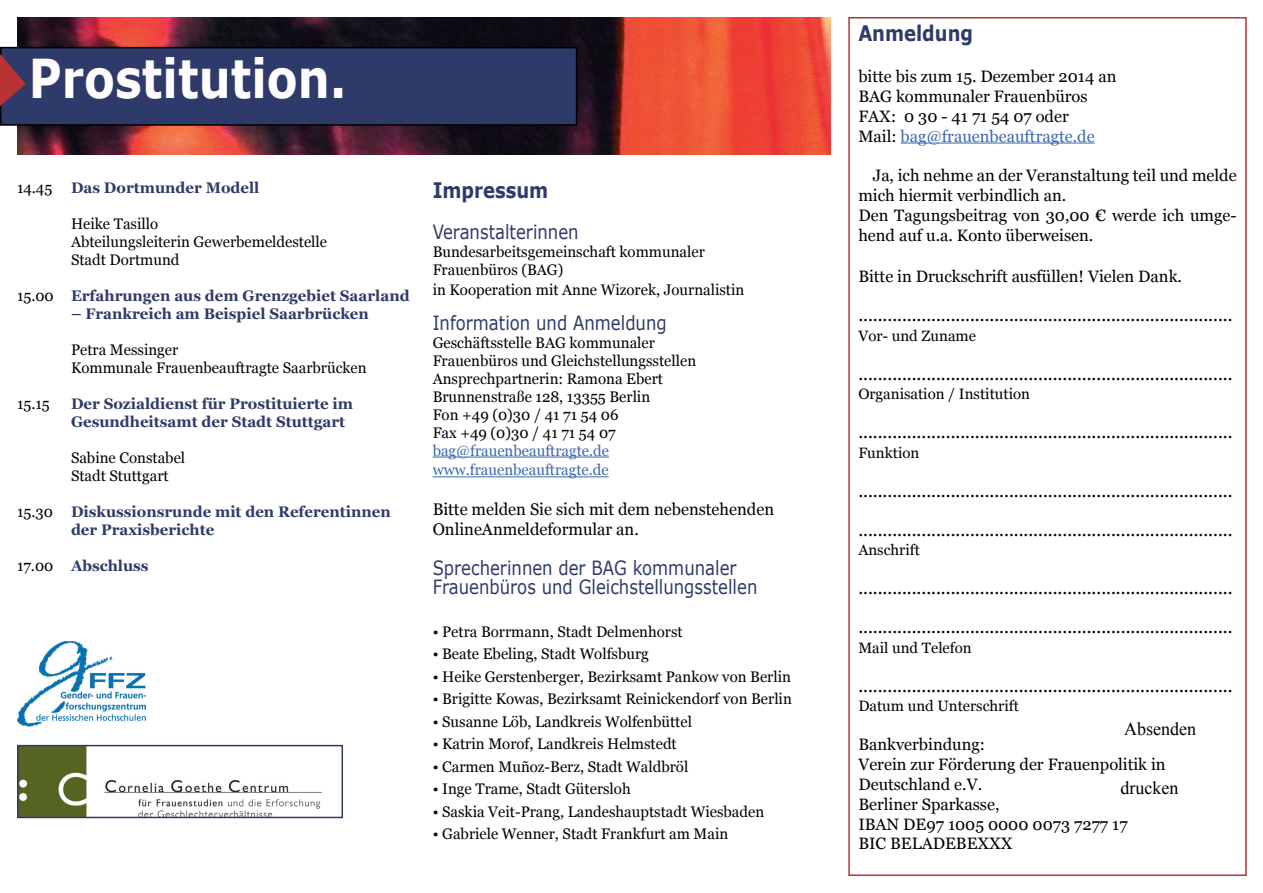
<style>
.page{position:relative;width:1263px;height:893px;background:#fff}
.page>*{position:absolute;margin:0;border:0;box-sizing:border-box;transform-origin:0 0}
.t1{font:700 53.55px "Verdana";color:#fefcfc;scale:.84 1}
.t2{font:700 21.45px "Verdana";color:#2e3b6a;scale:.84 1}
.t3{font:19.65px/19.8px "Verdana";color:#2e3b6a;scale:.84 1}
.t4{font:18.3px "Times New Roman";color:#000}
.t5{font:18px/39px "Georgia";color:#000}
.t6{font:16.8px/19.8px "Georgia";color:#000}
.t7{font:16.5px/19.8px "Georgia";color:#000}
.t8{font:15.3px/18px "Georgia";color:#000}
.t9{font:700 15.3px/18px "Georgia";color:#2e3b6a}
.t10{font:15.3px/19.8px "Georgia";color:#3b67b1}
.t11{font:15px "Georgia";color:#000}
.s1{font-weight:400;color:#000}
.s2{color:#3b67b1}
</style>
<div class="page">
<hr style="left:901px;top:143px;width:194px;height:1px;background:#3b67b1">
<div style="left:848px;top:17px;width:399px;height:859px;border:2px solid #ba3334"></div>
<hr style="left:433px;top:457px;width:176px;height:1px;background:#3b67b1">
<hr style="left:433px;top:476px;width:176px;height:1px;background:#3b67b1">
<img style="left:17px;top:17px;width:813px;height:138px">
<div style="left:1px;top:48px;width:575px;height:77px;background:#2e3b6a"></div>
<div style="left:0;top:47px;width:577px;height:79px;border:2px solid #000"></div>
<svg style="left:0;top:54px;width:26px;height:52px"></svg>
<img style="left:17px;top:642px;width:129px;height:85px">
<img style="left:20px;top:748px;width:301px;height:67px">
<div style="left:17px;top:745px;width:326px;height:73px;border:2px solid #2e3b6a"></div>
<h1 class="t1" style="left:29px;top:41px;width:380px">Prostitution.</h1>
<p class="t9" style="left:17px;top:179px;width:244px"><span class="s1">14.45</span> Das Dortmunder Modell</p>
<p class="t8" style="left:71px;top:215px;width:258px">Heike Tasillo<br>Abteilungsleiterin Gewerbemeldestelle<br>Stadt Dortmund</p>
<p class="t9" style="left:17px;top:287px;width:394px"><span class="s1">15.00</span> Erfahrungen aus dem Grenzgebiet Saarland</p>
<p class="t9" style="left:71px;top:305px;width:299px">– Frankreich am Beispiel Saarbrücken</p>
<p class="t8" style="left:71px;top:341px;width:297px">Petra Messinger<br>Kommunale Frauenbeauftragte Saarbrücken</p>
<p class="t8" style="left:17px;top:395px;width:34px">15.15</p>
<p class="t9" style="left:71px;top:395px;width:284px">Der Sozialdienst für Prostituierte im<br>Gesundheitsamt der Stadt Stuttgart</p>
<p class="t8" style="left:71px;top:449px;width:116px">Sabine Constabel<br>Stadt Stuttgart</p>
<p class="t9" style="left:71px;top:503px;width:321px;text-indent:-54px"><span class="s1">15.30</span> Diskussionsrunde mit den Referentinnen der Praxisberichte</p>
<p class="t9" style="left:17px;top:557px;width:133px"><span class="s1">17.00</span> Abschluss</p>
<h2 class="t2" style="left:433px;top:175px;width:139px">Impressum</h2>
<p class="t3" style="left:433px;top:222px;width:175px">Veranstalterinnen</p>
<p class="t8" style="left:433px;top:243px;width:274px">Bundesarbeitsgemeinschaft kommunaler<br>Frauenbüros (BAG)</p>
<p class="t8" style="left:433px;top:281px;width:313px">in Kooperation mit Anne Wizorek, Journalistin</p>
<p class="t3" style="left:433px;top:312px;width:280px">Information und Anmeldung</p>
<p class="t8" style="left:433px;top:334px;width:265px">Geschäftsstelle BAG kommunaler<br>Frauenbüros und Gleichstellungsstellen<br>Ansprechpartnerin: Ramona Ebert<br>Brunnenstraße 128, 13355 Berlin<br>Fon +49 (0)30 / 41 71 54 06<br>Fax +49 (0)30 / 41 71 54 07</p>
<p class="t10" style="left:433px;top:441px;width:178px">bag@frauenbeauftragte.de www.frauenbeauftragte.de</p>
<p class="t6" style="left:433px;top:500px;width:343px">Bitte melden Sie sich mit dem nebenstehenden<br>OnlineAnmeldeformular an.</p>
<p class="t3" style="left:433px;top:557px;width:388px">Sprecherinnen der BAG kommunaler<br>Frauenbüros und Gleichstellungsstellen</p>
<p class="t8" style="left:433px;top:623px;width:252px">• Petra Borrmann, Stadt Delmenhorst</p>
<p class="t8" style="left:433px;top:645px;width:218px">• Beate Ebeling, Stadt Wolfsburg</p>
<p class="t8" style="left:433px;top:668px;width:360px">• Heike Gerstenberger, Bezirksamt Pankow von Berlin</p>
<p class="t8" style="left:433px;top:690px;width:361px">• Brigitte Kowas, Bezirksamt Reinickendorf von Berlin</p>
<p class="t8" style="left:433px;top:713px;width:261px">• Susanne Löb, Landkreis Wolfenbüttel</p>
<p class="t8" style="left:433px;top:735px;width:246px">• Katrin Morof, Landkreis Helmstedt</p>
<p class="t8" style="left:433px;top:758px;width:257px">• Carmen Muñoz-Berz, Stadt Waldbröl</p>
<p class="t8" style="left:433px;top:780px;width:200px">• Inge Trame, Stadt Gütersloh</p>
<p class="t8" style="left:433px;top:803px;width:333px">• Saskia Veit-Prang, Landeshauptstadt Wiesbaden</p>
<p class="t8" style="left:433px;top:825px;width:297px">• Gabriele Wenner, Stadt Frankfurt am Main</p>
<h2 class="t2" style="left:858px;top:18px;width:138px">Anmeldung</h2>
<p class="t7" style="left:858px;top:67px;width:260px">bitte bis zum 15. Dezember 2014 an<br>BAG kommunaler Frauenbüros<br>FAX: 0 30 - 41 71 54 07 oder<br>Mail: <span class="s2">bag@frauenbeauftragte.de</span></p>
<p class="t7" style="left:858px;top:166px;width:380px;text-indent:14px">Ja, ich nehme an der Veranstaltung teil und melde mich hiermit verbindlich an.<br>Den Tagungsbeitrag von 30,00 € werde ich umge&shy;hend auf u.a. Konto überweisen.</p>
<p class="t7" style="left:858px;top:267px;width:325px">Bitte in Druckschrift ausfüllen! Vielen Dank.</p>
<p class="t5" style="left:858px;top:296px;width:376px">.............................................................................</p>
<p class="t11" style="left:858px;top:326px;width:119px">Vor- und Zuname</p>
<p class="t5" style="left:858px;top:354px;width:376px">.............................................................................</p>
<p class="t11" style="left:858px;top:385px;width:173px">Organisation / Institution</p>
<p class="t5" style="left:858px;top:413px;width:376px">.............................................................................</p>
<p class="t11" style="left:858px;top:443px;width:63px">Funktion</p>
<p class="t5" style="left:858px;top:471px;width:376px">............................................................................. .............................................................................</p>
<p class="t11" style="left:858px;top:541px;width:63px">Anschrift</p>
<p class="t5" style="left:858px;top:569px;width:376px">............................................................................. .............................................................................</p>
<p class="t11" style="left:858px;top:638px;width:115px">Mail und Telefon</p>
<p class="t5" style="left:858px;top:666px;width:376px">.............................................................................</p>
<p class="t11" style="left:858px;top:697px;width:162px">Datum und Unterschrift</p>
<p class="t7" style="left:858px;top:735px;width:309px">Bankverbindung:<br>Verein zur Förderung der Frauenpolitik in<br>Deutschland e.V.<br>Berliner Sparkasse,<br>IBAN DE97 1005 0000 0073 7277 17<br>BIC BELADEBEXXX</p>
<p class="t4" style="left:1124px;top:717px;width:73px">Absenden</p>
<p class="t4" style="left:1120px;top:776px;width:59px">drucken</p>
</div>
